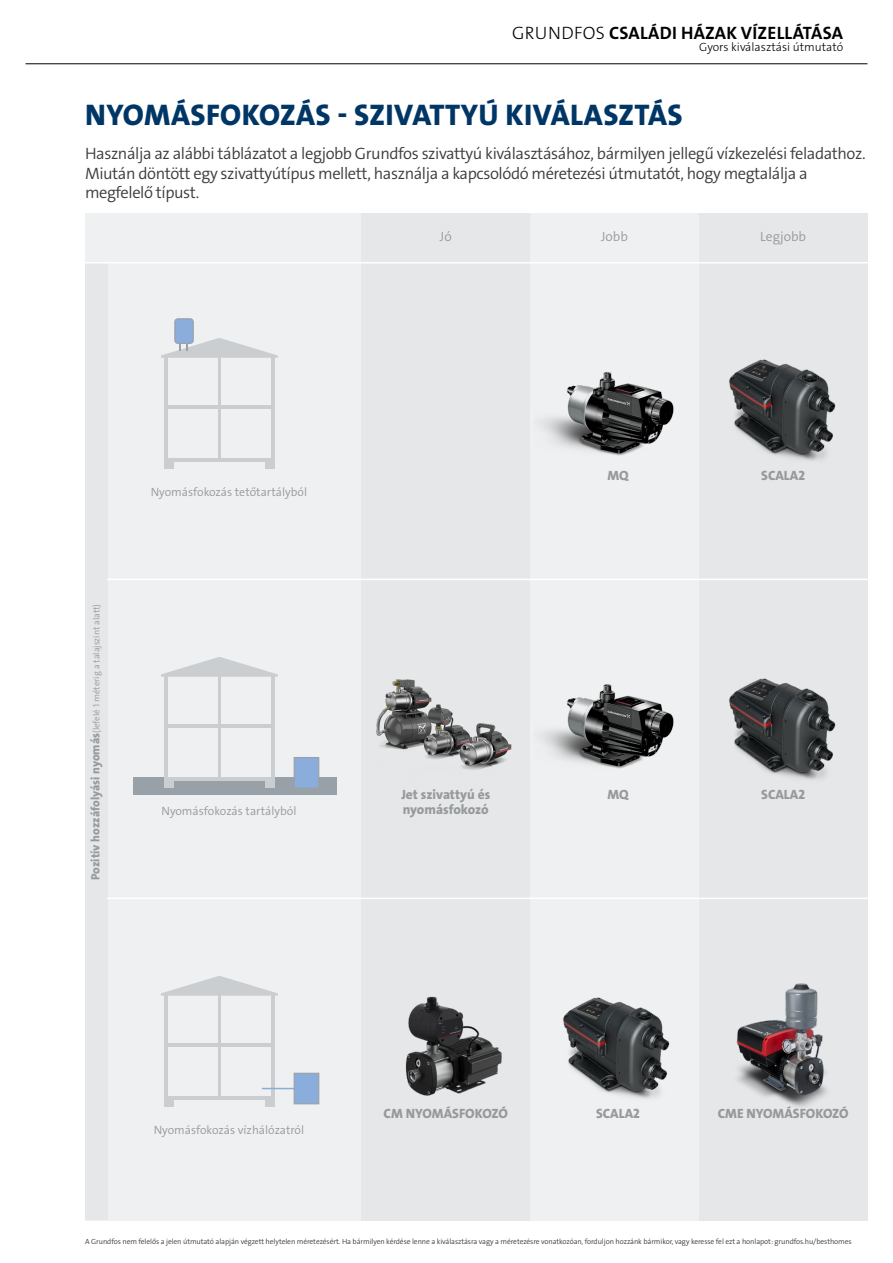
<style>
.page{position:relative;width:893px;height:1263px;background:#fff}
.page>*{position:absolute;margin:0;border:0;box-sizing:border-box;transform-origin:0 0}
.t1{font:30px "Grundfos The Sans V2 OT 8 XB";letter-spacing:.01em;color:#003665}
.t2{font:18px "Grundfos The Sans V2 OT 7 B";letter-spacing:.015em;color:#000}
.t3{font:16.5px/19.5px "Grundfos The Sans V2 OT 4 SL";letter-spacing:-.025em;color:#3b3b3a}
.t4{font:13.5px/15px "Grundfos The Sans V2 OT 8 XB";color:#969a9c}
.t5{font:13.5px "Grundfos The Sans V2 OT 4 SL";color:#969a9c}
.t6{font:12px "Grundfos The Sans V2 OT 4 SL";color:#969a9c}
.t7{font:12px "Grundfos The Sans V2 OT 3 L";color:#000}
.t8{font:9px "Grundfos The Sans V2 OT 4 SL";color:#969a9c}
.t9{font:7.5px "Grundfos The Sans V2 OT 4 SL";letter-spacing:-.01em;color:#3b3b3a}
.s1{font-family:"Grundfos The Sans V2 OT 3 L"}
.s2{font-family:"Grundfos The Sans V2 OT 8 XB";font-size:12px}
</style>
<div class="page">
<div style="left:85px;top:213px;width:782px;height:1007px;background:#eff0f1"></div>
<div style="left:699px;top:213px;width:168px;height:1007px;background:#e5e7e8"></div>
<div style="left:361px;top:213px;width:169px;height:1007px;background:#e5e7e8"></div>
<div style="left:85px;top:263px;width:22px;height:957px;background:#e5e7e8"></div>
<div style="left:133px;top:778px;width:204px;height:17px;background:#98a1a7"></div>
<hr style="left:107px;top:579px;width:771px;height:1px;background:#fff">
<hr style="left:107px;top:897px;width:771px;height:2px;background:#fff">
<img style="left:729px;top:359px;width:107px;height:102px">
<img style="left:729px;top:678px;width:107px;height:102px">
<img style="left:563px;top:997px;width:107px;height:102px">
<hr style="left:78px;top:262px;width:798px;height:1px;background:#fff">
<img style="left:542px;top:372px;width:132px;height:84px">
<img style="left:542px;top:684px;width:132px;height:85px">
<hr style="left:165px;top:356px;width:3px;height:113px;background:#cbced0">
<hr style="left:271px;top:356px;width:4px;height:106px;background:#cbced0">
<hr style="left:165px;top:405px;width:109px;height:4px;background:#cbced0">
<hr style="left:168px;top:458px;width:104px;height:4px;background:#cbced0">
<hr style="left:218px;top:356px;width:3px;height:106px;background:#cbced0">
<div style="left:165px;top:460px;width:9px;height:9px;background:#cbced0"></div>
<div style="left:265px;top:460px;width:10px;height:9px;background:#cbced0"></div>
<hr style="left:165px;top:674px;width:3px;height:113px;background:#cbced0">
<hr style="left:271px;top:674px;width:4px;height:107px;background:#cbced0">
<hr style="left:165px;top:724px;width:109px;height:4px;background:#cbced0">
<svg style="left:161px;top:657px;width:117px;height:20px"></svg>
<hr style="left:168px;top:777px;width:104px;height:4px;background:#cbced0">
<hr style="left:218px;top:674px;width:3px;height:107px;background:#cbced0">
<div style="left:165px;top:779px;width:9px;height:8px;background:#cbced0"></div>
<div style="left:265px;top:779px;width:10px;height:8px;background:#cbced0"></div>
<hr style="left:165px;top:993px;width:3px;height:113px;background:#cbced0">
<hr style="left:271px;top:993px;width:4px;height:107px;background:#cbced0">
<hr style="left:165px;top:1043px;width:109px;height:4px;background:#cbced0">
<svg style="left:161px;top:976px;width:117px;height:20px"></svg>
<hr style="left:168px;top:1096px;width:104px;height:4px;background:#cbced0">
<hr style="left:218px;top:993px;width:3px;height:107px;background:#cbced0">
<div style="left:165px;top:1098px;width:9px;height:8px;background:#cbced0"></div>
<div style="left:265px;top:1098px;width:10px;height:8px;background:#cbced0"></div>
<div style="left:294px;top:757px;width:25px;height:32px;background:#8aaddc;border:1px solid #98a1a7"></div>
<div style="left:175px;top:319px;width:18px;height:24px;background:#8aaddc;border-radius:3px"></div>
<div style="left:174px;top:318px;width:20px;height:26px;border:1px solid #98a1a7;border-radius:3px"></div>
<svg style="left:161px;top:338px;width:117px;height:20px"></svg>
<hr style="left:262px;top:1088px;width:44px;height:1px;background:#8aaddc">
<img style="left:405px;top:996px;width:97px;height:100px">
<img style="left:736px;top:983px;width:91px;height:124px">
<img style="left:376px;top:679px;width:136px;height:91px">
<div style="left:294px;top:1073px;width:25px;height:31px;background:#8aaddc;border:1px solid #98a1a7"></div>
<hr style="left:26px;top:63px;width:841px;height:1px;background:#000">
<p class="t2" style="left:512px;top:21px;width:332px"><span class="s1">GRUNDFOS</span> CSALÁDI HÁZAK VÍZELLÁTÁSA</p>
<p class="t7" style="left:699px;top:39px;width:146px">Gyors kiválasztási útmutató</p>
<h1 class="t1" style="left:85px;top:95px;width:599px">NYOMÁSFOKOZÁS - SZIVATTYÚ KIVÁLASZTÁS</h1>
<p class="t3" style="left:85px;top:144px;width:782px">Használja az alábbi táblázatot a legjobb Grundfos szivattyú kiválasztásához, bármilyen jellegű vízkezelési feladathoz.<br>Miután döntött egy szivattyútípus mellett, használja a kapcsolódó méretezési útmutatót, hogy megtalálja a megfelelő típust.</p>
<p class="t5" style="left:440px;top:228px;width:13px">Jó</p>
<p class="t5" style="left:601px;top:228px;width:28px">Jobb</p>
<p class="t5" style="left:760px;top:228px;width:47px">Legjobb</p>
<p class="t8" style="left:91px;top:880px;width:278px;rotate:-90deg"><span class="s2">Pozitív hozzáfolyási nyomás</span>(lefelé 1 méterig a talajszint alatt)</p>
<p class="t6" style="left:151px;top:484px;width:158px">Nyomásfokozás tetőtartályból</p>
<p class="t6" style="left:161px;top:803px;width:136px">Nyomásfokozás tartályból</p>
<p class="t4" style="left:401px;top:787px;width:90px">Jet szivattyú és nyomásfokozó</p>
<p class="t4" style="left:607px;top:468px;width:23px">MQ</p>
<p class="t4" style="left:607px;top:787px;width:23px">MQ</p>
<p class="t4" style="left:761px;top:468px;width:45px">SCALA2</p>
<p class="t4" style="left:761px;top:787px;width:45px">SCALA2</p>
<p class="t6" style="left:154px;top:1122px;width:152px">Nyomásfokozás vízhálózatról</p>
<p class="t4" style="left:384px;top:1106px;width:126px">CM NYOMÁSFOKOZÓ</p>
<p class="t4" style="left:718px;top:1106px;width:133px">CME NYOMÁSFOKOZÓ</p>
<p class="t4" style="left:596px;top:1106px;width:45px">SCALA2</p>
<p class="t9" style="left:85px;top:1236px;width:768px">A Grundfos nem felelős a jelen útmutató alapján végzett helytelen méretezésért. Ha bármilyen kérdése lenne a kiválasztásra vagy a méretezésre vonatkozóan, forduljon hozzánk bármikor, vagy keresse fel ezt a honlapot: grundfos.hu/besthomes</p>
</div>
